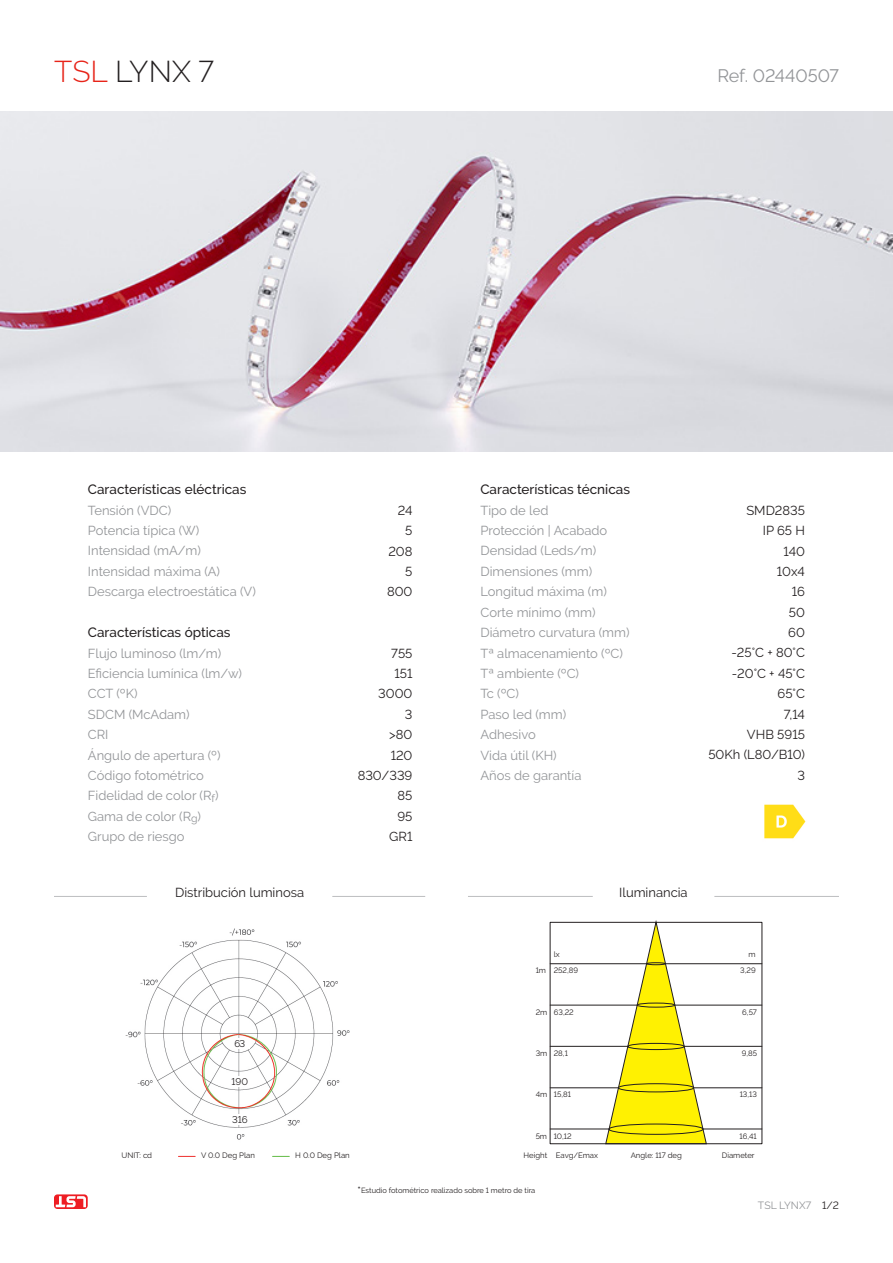
<style>
.page{position:relative;width:893px;height:1263px;background:#fff}
.page>*{position:absolute;margin:0;border:0;box-sizing:border-box;transform-origin:0 0}
.t1{font:300 30px "Raleway";letter-spacing:.005em;color:#231f20}
.t2{font:18px "Raleway";color:#939598}
.t3{font:500 13.5px "Raleway";color:#231f20}
.t4{font:12.9px/20.4px "Raleway";color:#939598}
.t5{font:12.9px "Raleway";color:#231f20}
.t6{font:10.5px "Raleway";color:#939598}
.t7{font:10.5px "Raleway";color:#231f20}
.t8{font:9.75px "Raleway";color:#231f20}
.t9{font:7.8px "Raleway";color:#231f20}
.t10{font:7.5px "Raleway";color:#231f20}
.s1{color:#e72419}
.s2{font-weight:500;font-size:10.5px}
</style>
<div class="page">
<img style="left:125px;top:929px;width:225px;height:211px">
<svg style="left:54px;top:1194px;width:34px;height:15px"></svg>
<svg style="left:56px;top:1196px;width:30px;height:11px"></svg>
<hr style="left:54px;top:896px;width:93px;height:1px;background:#bcbdc0">
<hr style="left:332px;top:896px;width:93px;height:1px;background:#bcbdc0">
<hr style="left:468px;top:896px;width:125px;height:1px;background:#bcbdc0">
<hr style="left:714px;top:896px;width:125px;height:1px;background:#bcbdc0">
<svg style="left:178px;top:1156px;width:17px;height:1px"></svg>
<svg style="left:273px;top:1156px;width:16px;height:1px"></svg>
<div style="left:550px;top:922px;width:212px;height:222px;border:1px solid #231f20"></div>
<hr style="left:550px;top:963px;width:97px;height:1px;background:#231f20">
<hr style="left:665px;top:963px;width:97px;height:1px;background:#231f20">
<hr style="left:550px;top:1005px;width:87px;height:1px;background:#231f20">
<hr style="left:675px;top:1005px;width:87px;height:1px;background:#231f20">
<hr style="left:550px;top:1046px;width:78px;height:1px;background:#231f20">
<hr style="left:684px;top:1046px;width:78px;height:1px;background:#231f20">
<hr style="left:550px;top:1087px;width:68px;height:1px;background:#231f20">
<hr style="left:693px;top:1087px;width:69px;height:1px;background:#231f20">
<hr style="left:703px;top:1129px;width:59px;height:1px;background:#231f20">
<hr style="left:550px;top:1129px;width:59px;height:1px;background:#231f20">
<svg style="left:605px;top:922px;width:102px;height:222px"></svg>
<img style="left:0;top:112px;width:893px;height:340px">
<div style="left:230px;top:1038px;width:20px;height:10px;background:#fff"></div>
<div style="left:228px;top:1076px;width:24px;height:11px;background:#fff"></div>
<div style="left:228px;top:1114px;width:24px;height:11px;background:#fff"></div>
<img style="left:764px;top:804px;width:42px;height:35px">
<div style="left:86px;top:1117px;width:83px;height:33px;background:#fff"></div>
<p class="t1" style="left:54px;top:54px;width:161px"><span class="s1">TSL</span> LYNX 7</p>
<p class="t2" style="left:717px;top:65px;width:123px">Ref. 02440507</p>
<p class="t3" style="left:88px;top:482px;width:160px">Características eléctricas</p>
<p class="t4" style="left:88px;top:500px;width:169px">Tensión (VDC)<br>Potencia típica (W)<br>Intensidad (mA/m)<br>Intensidad máxima (A)<br>Descarga electroestática (V)</p>
<p class="t3" style="left:88px;top:624px;width:144px">Características ópticas</p>
<p class="t4" style="left:88px;top:643px;width:156px">Flujo luminoso (lm/m)<br>Eficiencia lumínica (lm/w)<br>CCT (ºK)<br>SDCM (McAdam)<br>CRI<br>Ángulo de apertura (º)<br>Código fotométrico<br>Fidelidad de color (R<sub>f</sub>)<br>Gama de color (R<sub>g</sub>)<br>Grupo de riesgo</p>
<p class="t3" style="left:480px;top:482px;width:151px">Características técnicas</p>
<p class="t4" style="left:480px;top:500px;width:151px">Tipo de led<br>Protección | Acabado<br>Densidad (Leds/m)<br>Dimensiones (mm)<br>Longitud máxima (m)<br>Corte mínimo (mm)<br>Diámetro curvatura (mm)<br>Tª almacenamiento (ºC)<br>Tª ambiente (ºC)<br>Tc (ºC)<br>Paso led (mm)<br>Adhesivo<br>Vida útil (KH)<br>Años de garantía</p>
<p class="t5" style="left:398px;top:503px;width:16px">24</p>
<p class="t5" style="left:746px;top:503px;width:60px">SMD2835</p>
<p class="t5" style="left:405px;top:523px;width:9px">5</p>
<p class="t5" style="left:763px;top:523px;width:44px">IP 65 H</p>
<p class="t5" style="left:388px;top:543px;width:26px">208</p>
<p class="t5" style="left:783px;top:543px;width:23px">140</p>
<p class="t5" style="left:405px;top:564px;width:9px">5</p>
<p class="t5" style="left:777px;top:564px;width:30px">10x4</p>
<p class="t5" style="left:387px;top:584px;width:27px">800</p>
<p class="t5" style="left:792px;top:584px;width:15px">16</p>
<p class="t5" style="left:789px;top:605px;width:18px">50</p>
<p class="t5" style="left:788px;top:625px;width:18px">60</p>
<p class="t5" style="left:731px;top:645px;width:75px">-25°C + 80°C</p>
<p class="t5" style="left:732px;top:666px;width:75px">-20°C + 45°C</p>
<p class="t5" style="left:778px;top:686px;width:29px">65°C</p>
<p class="t5" style="left:784px;top:707px;width:23px">7,14</p>
<p class="t5" style="left:747px;top:727px;width:59px">VHB 5915</p>
<p class="t5" style="left:708px;top:747px;width:98px">50Kh (L80/B10)</p>
<p class="t5" style="left:797px;top:768px;width:9px">3</p>
<p class="t5" style="left:391px;top:645px;width:23px">755</p>
<p class="t5" style="left:394px;top:666px;width:20px">151</p>
<p class="t5" style="left:378px;top:686px;width:36px">3000</p>
<p class="t5" style="left:405px;top:707px;width:9px">3</p>
<p class="t5" style="left:389px;top:727px;width:25px">&gt;80</p>
<p class="t5" style="left:391px;top:747px;width:23px">120</p>
<p class="t5" style="left:358px;top:768px;width:56px">830/339</p>
<p class="t5" style="left:398px;top:788px;width:16px">85</p>
<p class="t5" style="left:397px;top:809px;width:17px">95</p>
<p class="t5" style="left:389px;top:829px;width:25px">GR1</p>
<p class="t5" style="left:175px;top:885px;width:131px">Distribución luminosa</p>
<p class="t5" style="left:619px;top:885px;width:70px">Iluminancia</p>
<p class="t8" style="left:234px;top:1038px;width:12px">63</p>
<p class="t8" style="left:232px;top:1076px;width:18px">190</p>
<p class="t8" style="left:232px;top:1114px;width:17px">316</p>
<p class="t9" style="left:121px;top:1151px;width:32px">UNIT: cd</p>
<p class="t9" style="left:201px;top:1151px;width:55px">V 0.0 Deg Plan</p>
<p class="t9" style="left:295px;top:1151px;width:56px">H 0.0 Deg Plan</p>
<p class="t9" style="left:554px;top:949px;width:8px">lx</p>
<p class="t9" style="left:749px;top:949px;width:9px">m</p>
<p class="t9" style="left:536px;top:965px;width:12px">1m</p>
<p class="t9" style="left:536px;top:1007px;width:13px">2m</p>
<p class="t9" style="left:536px;top:1049px;width:13px">3m</p>
<p class="t9" style="left:536px;top:1090px;width:13px">4m</p>
<p class="t9" style="left:536px;top:1132px;width:13px">5m</p>
<p class="t9" style="left:524px;top:1151px;width:76px">Height Eavg/Emax</p>
<p class="t9" style="left:722px;top:1151px;width:34px">Diameter</p>
<p class="t9" style="left:554px;top:965px;width:26px">252,89</p>
<p class="t9" style="left:554px;top:1007px;width:21px">63,22</p>
<p class="t9" style="left:554px;top:1049px;width:16px">28,1</p>
<p class="t9" style="left:554px;top:1090px;width:19px">15,81</p>
<p class="t9" style="left:554px;top:1132px;width:19px">10,12</p>
<p class="t9" style="left:740px;top:965px;width:17px">3,29</p>
<p class="t9" style="left:742px;top:1007px;width:16px">6,57</p>
<p class="t9" style="left:742px;top:1049px;width:17px">9,85</p>
<p class="t9" style="left:740px;top:1090px;width:19px">13,13</p>
<p class="t9" style="left:739px;top:1132px;width:19px">16,41</p>
<p class="t9" style="left:631px;top:1151px;width:53px">Angle: 117 deg</p>
<p class="t10" style="left:358px;top:1186px;width:179px"><span class="s2">*</span>Estudio fotométrico realizado sobre 1 metro de tira</p>
<p class="t6" style="left:758px;top:1199px;width:55px">TSL LYNX7</p>
<p class="t7" style="left:822px;top:1199px;width:18px">1/2</p>
</div>
